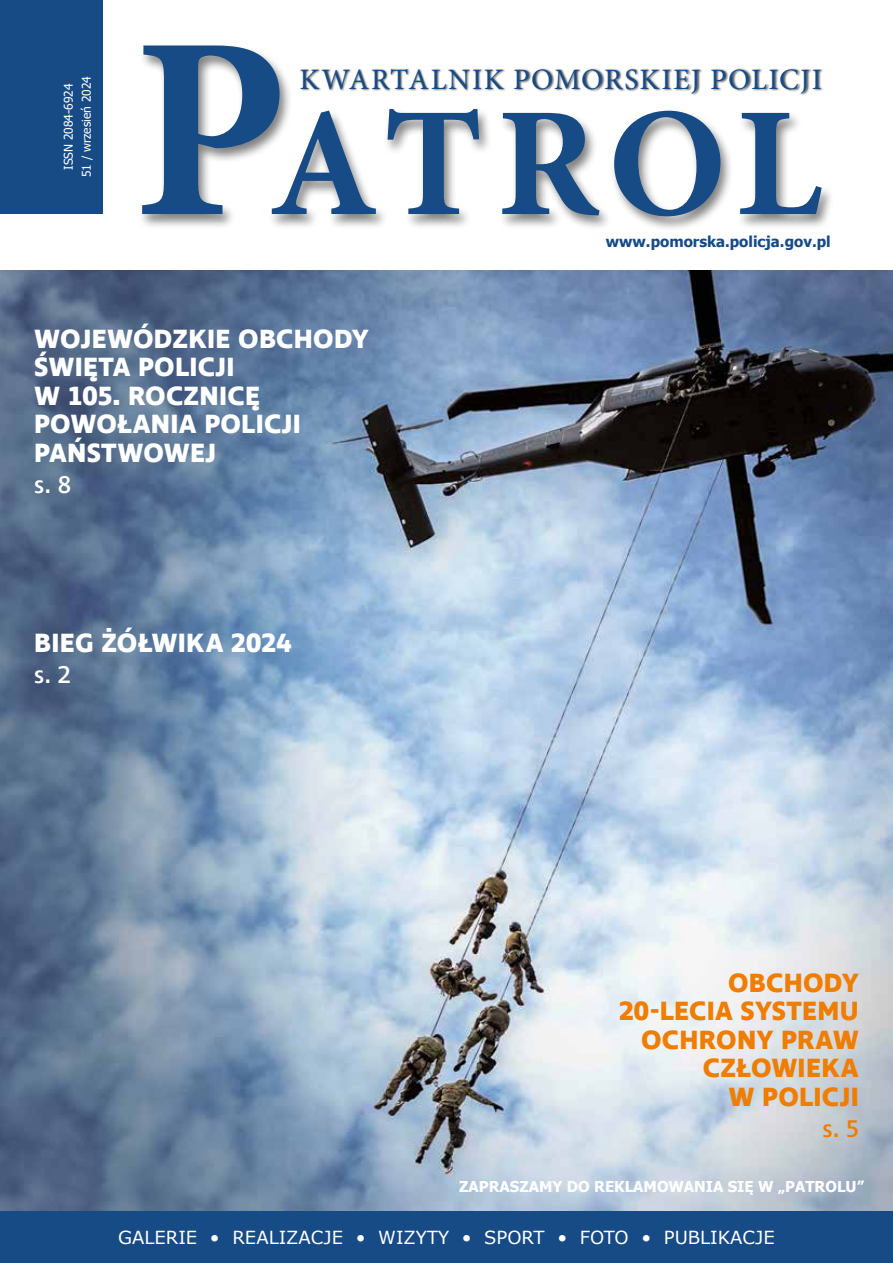
<style>
.page{position:relative;width:893px;height:1263px;background:#fff}
.page>*{position:absolute;margin:0;border:0;box-sizing:border-box;transform-origin:0 0}
.t1{font:700 155.55px "Minion Pro";letter-spacing:.055em;color:#174b86}
.t2{font:29.55px "Minion Pro";letter-spacing:.045em;color:#174b86}
.t3{font:700 27px/28.5px "Ingra";letter-spacing:.01em;color:#fff}
.t4{font:700 27px/28.5px "Ingra";letter-spacing:.01em;color:#ef7d00;text-align:right}
.t5{font:500 24.75px "Ingra";color:#fff}
.t6{font:500 24.75px "Ingra";color:#ef7d00}
.t7{font:18px "Verdana";color:#fff}
.t8{font:700 15px "Tahoma";color:#fff}
.t9{font:700 15px "Tahoma";color:#174b86}
.t10{font:12px/18px "Tahoma";color:#fff;text-align:center}
.s1{font-size:259.35px}
</style>
<div class="page">
<img style="left:0;top:270px;width:893px;height:942px">
<div style="left:138px;top:43px;width:697px;height:189px;background:#000;opacity:.5"></div>
<div style="left:300px;top:68px;width:523px;height:28px;background:#000;opacity:.66"></div>
<div style="left:0;top:1212px;width:893px;height:51px;background:#174b86"></div>
<div style="left:0;top:0;width:102px;height:214px;background:#174b86"></div>
<p class="t10" style="left:60px;top:177px;width:103px;rotate:-90deg">ISSN 2084-6924<br>51 / wrzesień 2024</p>
<h1 class="t1" style="left:133px;top:55px;width:691px"><span class="s1">P</span>ATROL</h1>
<p class="t2" style="left:300px;top:60px;width:524px">KWARTALNIK POMORSKIEJ POLICJI</p>
<p class="t9" style="left:606px;top:231px;width:226px">www.pomorska.policja.gov.pl</p>
<p class="t3" style="left:34px;top:326px;width:336px">WOJEWÓDZKIE OBCHODY<br>ŚWIĘTA POLICJI<br>W 105. ROCZNICĘ<br>POWOŁANIA POLICJI<br>PAŃSTWOWEJ</p>
<p class="t5" style="left:34px;top:469px;width:39px">s. 8</p>
<p class="t3" style="left:34px;top:630px;width:259px">BIEG ŻÓŁWIKA 2024</p>
<p class="t5" style="left:34px;top:659px;width:38px">s. 2</p>
<p class="t4" style="left:619px;top:970px;width:242px">OBCHODY<br>20-LECIA SYSTEMU<br>OCHRONY PRAW<br>CZŁOWIEKA<br>W POLICJI</p>
<p class="t6" style="left:822px;top:1113px;width:38px">s. 5</p>
<p class="t8" style="left:459px;top:1175px;width:406px">ZAPRASZAMY DO REKLAMOWANIA SIĘ W „PATROLU”</p>
<p class="t7" style="left:118px;top:1225px;width:658px">GALERIE • REALIZACJE • WIZYTY • SPORT • FOTO • PUBLIKACJE</p>
</div>
